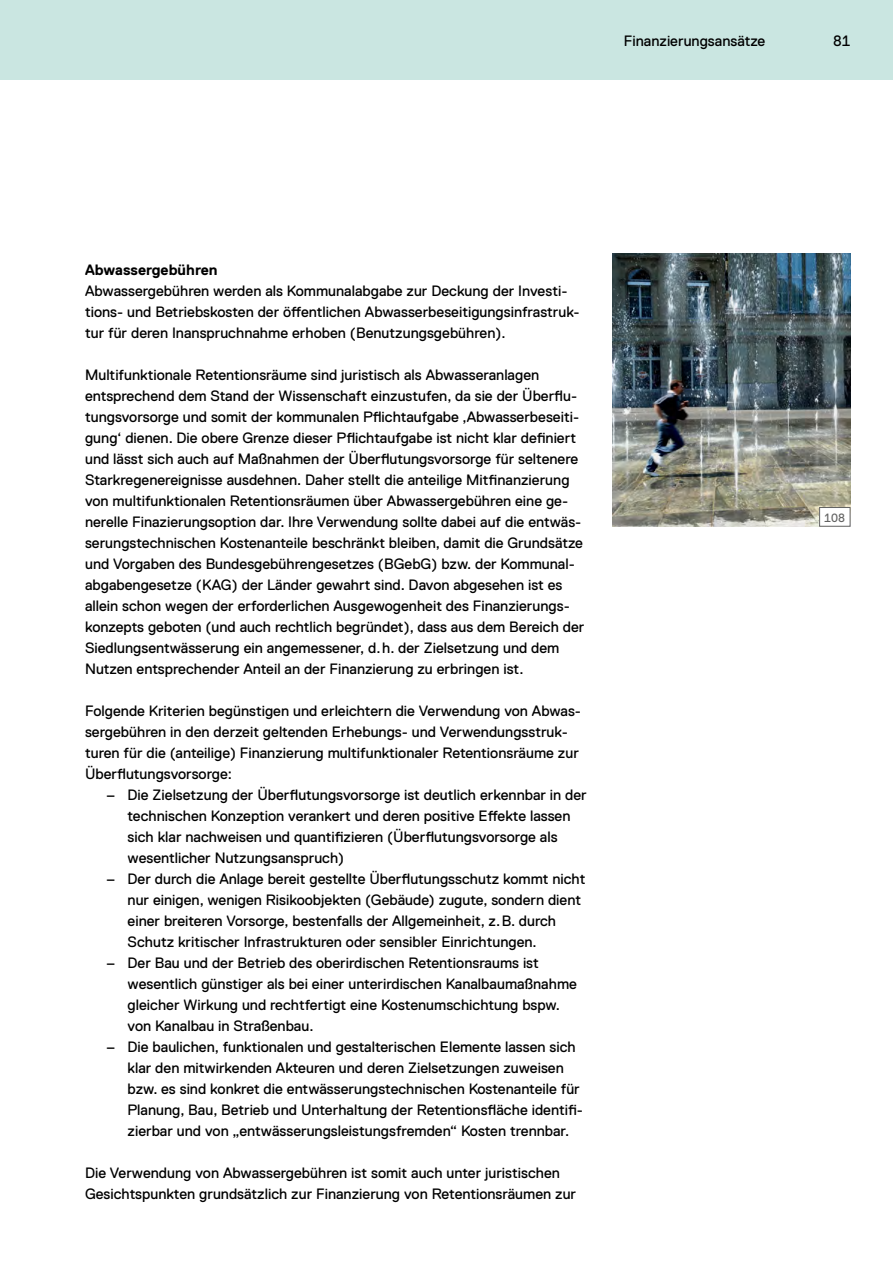
<style>
.page{position:relative;width:893px;height:1263px;background:#fff}
.page>*{position:absolute;margin:0;border:0;box-sizing:border-box;transform-origin:0 0}
.t1{font:15px/21px "Replica";color:#000}
.t2{font:700 15px "Replica";color:#000}
.t3{font:12px "Replica";color:#636362}
</style>
<div class="page">
<div style="left:0;top:0;width:893px;height:80px;background:#cae6e1"></div>
<img style="left:612px;top:254px;width:238px;height:272px">
<div style="left:820px;top:507px;width:30px;height:19px;background:#fff"></div>
<div style="left:819px;top:507px;width:31px;height:20px;border:1px solid #636362"></div>
<p class="t1" style="left:624px;top:30px;width:143px">Finanzierungsansätze</p>
<p class="t1" style="left:833px;top:30px;width:19px">81</p>
<p class="t2" style="left:85px;top:261px;width:134px">Abwassergebühren</p>
<p class="t1" style="left:85px;top:280px;width:496px">Abwassergebühren werden als Kommunalabgabe zur Deckung der Investi&shy;tions- und Betriebskosten der öffentlichen Abwasserbeseitigungsinfrastruk&shy;tur für deren Inanspruchnahme erhoben (Benutzungsgebühren).</p>
<p class="t1" style="left:85px;top:364px;width:501px">Multifunktionale Retentionsräume sind juristisch als Abwasseranlagen entsprechend dem Stand der Wissenschaft einzustufen, da sie der Überflu&shy;tungsvorsorge und somit der kommunalen Pflichtaufgabe ‚Abwasserbeseiti&shy;gung‘ dienen. Die obere Grenze dieser Pflichtaufgabe ist nicht klar definiert und lässt sich auch auf Maßnahmen der Überflutungsvorsorge für seltenere Starkregenereignisse ausdehnen. Daher stellt die anteilige Mitfinanzierung von multifunktionalen Retentionsräumen über Abwassergebühren eine ge&shy;nerelle Finazierungsoption dar. Ihre Verwendung sollte dabei auf die entwäs&shy;serungstechnischen Kostenanteile beschränkt bleiben, damit die Grundsätze und Vorgaben des Bundesgebührengesetzes (BGebG) bzw. der Kommunal&shy;abgabengesetze (KAG) der Länder gewahrt sind. Davon abgesehen ist es allein schon wegen der erforderlichen Ausgewogenheit des Finanzierungs&shy;konzepts geboten (und auch rechtlich begründet), dass aus dem Bereich der Siedlungsentwässerung ein angemessener, d.h. der Zielsetzung und dem Nutzen entsprechender Anteil an der Finanzierung zu erbringen ist.</p>
<p class="t1" style="left:85px;top:700px;width:498px">Folgende Kriterien begünstigen und erleichtern die Verwendung von Abwas&shy;sergebühren in den derzeit geltenden Erhebungs- und Verwendungsstruk&shy;turen für die (anteilige) Finanzierung multifunktionaler Retentionsräume zur Überflutungsvorsorge:</p>
<p class="t1" style="left:128px;top:784px;width:461px;text-indent:-21px">– Die Zielsetzung der Überflutungsvorsorge ist deutlich erkennbar in der technischen Konzeption verankert und deren positive Effekte lassen sich klar nachweisen und quantifizieren (Überflutungsvorsorge als wesentlicher Nutzungsanspruch)</p>
<p class="t1" style="left:128px;top:868px;width:459px;text-indent:-21px">– Der durch die Anlage bereit gestellte Überflutungsschutz kommt nicht nur einigen, wenigen Risikoobjekten (Gebäude) zugute, sondern dient einer breiteren Vorsorge, bestenfalls der Allgemeinheit, z.B. durch Schutz kritischer Infrastrukturen oder sensibler Einrichtungen.</p>
<p class="t1" style="left:128px;top:952px;width:451px;text-indent:-21px">– Der Bau und der Betrieb des oberirdischen Retentionsraums ist wesentlich günstiger als bei einer unterirdischen Kanalbaumaßnahme gleicher Wirkung und rechtfertigt eine Kostenumschichtung bspw. von Kanalbau in Straßenbau.</p>
<p class="t1" style="left:128px;top:1036px;width:457px;text-indent:-21px">– Die baulichen, funktionalen und gestalterischen Elemente lassen sich klar den mitwirkenden Akteuren und deren Zielsetzungen zuweisen bzw. es sind konkret die entwässerungstechnischen Kostenanteile für Planung, Bau, Betrieb und Unterhaltung der Retentionsfläche identifi&shy;zierbar und von „entwässerungsleistungsfremden“ Kosten trennbar.</p>
<p class="t1" style="left:85px;top:1162px;width:493px">Die Verwendung von Abwassergebühren ist somit auch unter juristischen<br>Gesichtspunkten grundsätzlich zur Finanzierung von Retentionsräumen zur</p>
<p class="t3" style="left:824px;top:511px;width:22px">108</p>
</div>
